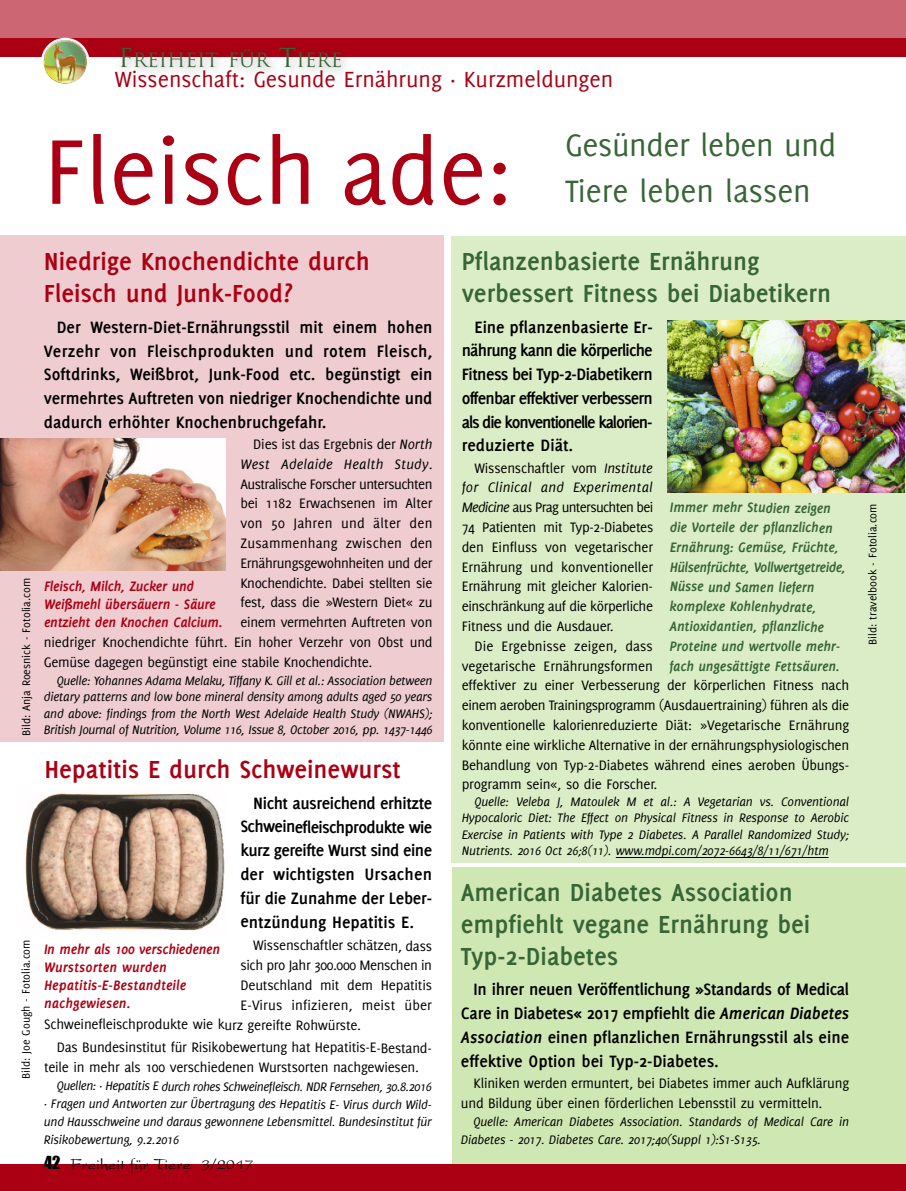
<style>
.page{position:relative;width:906px;height:1191px;background:#fff}
.page>*{position:absolute;margin:0;border:0;box-sizing:border-box;transform-origin:0 0}
.t1{font:100.5px "Delicious";color:#ab0014}
.t2{font:33.9px "Delicious";letter-spacing:-.01em;color:#376536}
.t3{font:700 27px/31.5px "Delicious";color:#376536}
.t4{font:700 27px/31.5px "Delicious";color:#ab0014}
.t5{font:24px "Delicious";color:#ab0014}
.t6{font:19.2px "Trajan";color:#376536}
.t7{font:700 18px/23.7px "Delicious";color:#000;text-align:justify}
.t8{font:16.5px "President Plain";color:#000}
.t9{font:15px/19.8px "Delicious";letter-spacing:-.015em;color:#000}
.t10{font:italic 700 15px/19.8px "Delicious";letter-spacing:-.015em;color:#376536}
.t11{font:italic 700 15px/18px "Delicious";color:#ab0014}
.t12{font:italic 700 15px/18px "Delicious";letter-spacing:-.02em;color:#ab0014}
.t13{font:15px "Delicious";letter-spacing:.01em;color:#000}
.t14{font:15px "Delicious";letter-spacing:-.035em;color:#000}
.t15{font:italic 15px "Delicious";letter-spacing:.015em;color:#000}
.t16{font:15px "Delicious";letter-spacing:.015em;color:#000}
.t17{font:italic 13.5px/16.5px "Delicious";letter-spacing:-.015em;color:#000;text-align:justify}
.t18{font:12px "Delicious";color:#000}
.s1{font-size:25.5px}
.s2{font-style:italic}
.s3{font-style:normal}
.s4{font-family:"Impact"}
</style>
<div class="page">
<div style="left:452px;top:867px;width:453px;height:315px;background:#cfe7b3"></div>
<div style="left:452px;top:236px;width:454px;height:626px;background:#dbedc6"></div>
<div style="left:0;top:1164px;width:906px;height:27px;background:#ab0014"></div>
<div style="left:0;top:0;width:906px;height:41px;background:#cc6672"></div>
<div style="left:0;top:38px;width:906px;height:19px;background:#ab0014"></div>
<svg style="left:41px;top:38px;width:31px;height:46px"></svg>
<hr style="left:616px;top:857px;width:212px;height:1px;background:#000">
<img style="left:72px;top:38px;width:273px;height:45px">
<img style="left:668px;top:321px;width:237px;height:172px">
<div style="left:0;top:236px;width:444px;height:506px;background:#eeccd0"></div>
<img style="left:25px;top:793px;width:200px;height:138px">
<img style="left:0;top:438px;width:225px;height:133px">
<p class="t6" style="left:118px;top:49px;width:226px"><span class="s1">F</span>REIHEIT FÜR <span class="s1">T</span>IERE</p>
<h3 class="t5" style="left:115px;top:70px;width:500px">Wissenschaft: Gesunde Ernährung · Kurzmeldungen</h3>
<h1 class="t1" style="left:44px;top:134px;width:469px">Fleisch ade:</h1>
<h2 class="t2" style="left:565px;top:133px;width:272px">Gesünder leben und</h2>
<h2 class="t2" style="left:565px;top:179px;width:247px">Tiere leben lassen</h2>
<p class="t18" style="left:22px;top:736px;width:159px;rotate:-90deg">Bild: Anja Roesnick - Fotolia.com</p>
<p class="t18" style="left:21px;top:1079px;width:141px;rotate:-90deg">Bild: Joe Gough - Fotolia.com</p>
<h3 class="t4" style="left:44px;top:248px;width:327px">Niedrige Knochendichte durch<br>Fleisch und Junk-Food?</h3>
<p class="t7" style="left:44px;top:316px;width:390px;text-indent:13px">Der Western-Diet-Ernährungsstil mit einem hohen Verzehr von Fleischprodukten und rotem Fleisch, Softdrinks, Weißbrot, Junk-Food etc. begünstigt ein vermehrtes Auftreten von niedriger Knochendichte und dadurch erhöhter Knochenbruchgefahr.</p>
<p class="t9" style="left:253px;top:435px;width:181px">Dies ist das Ergebnis der <span class="s2">North</span></p>
<p class="t15" style="left:240px;top:455px;width:194px">West Adelaide Health Study<span class="s3">.</span></p>
<p class="t14" style="left:240px;top:478px;width:194px">Australische Forscher untersuchten</p>
<p class="t9" style="left:240px;top:494px;width:194px">bei 1182 Erwachsenen im Alter</p>
<p class="t16" style="left:240px;top:518px;width:194px">von 50 Jahren und älter den</p>
<p class="t13" style="left:240px;top:537px;width:194px">Zusammenhang zwischen den</p>
<p class="t9" style="left:240px;top:554px;width:194px">Ernährungsgewohnheiten und der</p>
<p class="t9" style="left:240px;top:574px;width:194px">Knochendichte. Dabei stellten sie</p>
<p class="t9" style="left:240px;top:593px;width:194px">fest, dass die »Western Diet« zu</p>
<p class="t9" style="left:240px;top:613px;width:194px">einem vermehrten Auftreten von</p>
<p class="t9" style="left:44px;top:633px;width:390px">niedriger Knochendichte führt. Ein hoher Verzehr von Obst und</p>
<p class="t9" style="left:44px;top:653px;width:330px">Gemüse dagegen begünstigt eine stabile Knochendichte.</p>
<p class="t17" style="left:44px;top:672px;width:390px;text-indent:13px">Quelle: Yohannes Adama Melaku, Tiffany K. Gill et al.: Association between dietary patterns and low bone mineral density among adults aged 50 years and above: findings from the North West Adelaide Health Study (NWAHS); British Journal of Nutrition, Volume 116, Issue 8, October 2016, pp. 1437-1446</p>
<h3 class="t4" style="left:44px;top:755px;width:358px">Hepatitis E durch Schweinewurst</h3>
<p class="t7" style="left:240px;top:792px;width:193px;text-indent:13px">Nicht ausreichend erhitzte Schweinefleischprodukte wie kurz gereifte Wurst sind eine der wichtigsten Ursachen für die Zunahme der Leber&shy;entzündung Hepatitis E.</p>
<p class="t9" style="left:253px;top:936px;width:180px">Wissenschaftler schätzen, dass</p>
<p class="t9" style="left:240px;top:956px;width:193px">sich pro Jahr 300.000 Menschen in</p>
<p class="t9" style="left:240px;top:976px;width:193px">Deutschland mit dem Hepatitis</p>
<p class="t13" style="left:240px;top:999px;width:193px">E-Virus infizieren, meist über</p>
<p class="t9" style="left:44px;top:1015px;width:318px">Schweinefleischprodukte wie kurz gereifte Rohwürste.</p>
<p class="t9" style="left:44px;top:1038px;width:389px;text-indent:13px">Das Bundesinstitut für Risikobewertung hat Hepatitis-E-Bestand&shy;teile in mehr als 100 verschiedenen Wurstsorten nachgewiesen.</p>
<p class="t17" style="left:44px;top:1077px;width:389px;line-height:17.7px;text-indent:13px">Quellen: · Hepatitis E durch rohes Schweinefleisch. NDR Fernsehen, 30.8.2016 · Fragen und Antworten zur Übertragung des Hepatitis E- Virus durch Wild&shy;und Hausschweine und daraus gewonnene Lebensmittel. Bundesinstitut für Risikobewertung, 9.2.2016</p>
<p class="t12" style="left:44px;top:578px;width:180px">Fleisch, Milch, Zucker und<br>Weißmehl übersäuern - Säure entzieht den Knochen Calcium.</p>
<p class="t11" style="left:44px;top:940px;width:178px">In mehr als 100 verschiedenen<br>Wurstsorten wurden<br>Hepatitis-E-Bestandteile nachgewiesen.</p>
<p class="t8" style="left:44px;top:1158px;width:211px"><span class="s4">42</span> Freiheit für Tiere 3/2017</p>
<h3 class="t3" style="left:462px;top:247px;width:371px">Pflanzenbasierte Ernährung verbessert Fitness bei Diabetikern</h3>
<p class="t7" style="left:462px;top:316px;width:192px;text-indent:13px">Eine pflanzenbasierte Er&shy;nährung kann die körperliche Fitness bei Typ-2-Diabetikern offenbar effektiver verbessern als die konventionelle kalorien&shy;reduzierte Diät.</p>
<p class="t9" style="left:462px;top:459px;width:193px;text-align:justify;text-indent:13px">Wissenschaftler vom <span class="s2">Institute for Clinical and Experimental Medicine</span> aus Prag untersuchten bei 74 Patienten mit Typ-2-Diabetes den Einfluss von vegetarischer Ernährung und konventioneller Ernährung mit gleicher Kalorien&shy;einschränkung auf die körperliche Fitness und die Ausdauer.</p>
<p class="t9" style="left:462px;top:637px;width:389px;text-indent:13px">Die Ergebnisse zeigen, dass<br>vegetarische Ernährungsformen<br>effektiver zu einer Verbesserung der körperlichen Fitness nach einem aeroben Trainingsprogramm (Ausdauertraining) führen als die konventionelle kalorienreduzierte Diät: »Vegetarische Ernährung könnte eine wirkliche Alternative in der ernährungsphysiologischen Behandlung von Typ-2-Diabetes während eines aeroben Übungs&shy;programm sein«, so die Forscher.</p>
<p class="t17" style="left:462px;top:793px;width:389px;text-indent:13px">Quelle: Veleba J, Matoulek M et al.: A Vegetarian vs. Conventional Hypocaloric Diet: The Effect on Physical Fitness in Response to Aerobic Exercise in Patients with Type 2 Diabetes. A Parallel Randomized Study; Nutrients. 2016 Oct 26;8(11). www.mdpi.com/2072-6643/8/11/671/htm</p>
<p class="t10" style="left:669px;top:498px;width:178px">Immer mehr Studien zeigen die Vorteile der pflanzlichen<br>Ernährung: Gemüse, Früchte,<br>Hülsenfrüchte, Vollwertgetreide,<br>Nüsse und Samen liefern komplexe Kohlenhydrate,<br>Antioxidantien, pflanzliche<br>Proteine und wertvolle mehr&shy;fach ungesättigte Fettsäuren.</p>
<p class="t18" style="left:868px;top:645px;width:143px;rotate:-90deg">Bild: travelbook - Fotolia.com</p>
<h3 class="t3" style="left:461px;top:878px;width:351px">American Diabetes Association empfiehlt vegane Ernährung bei<br>Typ-2-Diabetes</h3>
<p class="t7" style="left:461px;top:978px;width:390px;text-indent:13px">In ihrer neuen Veröffentlichung »Standards of Medical Care in Diabetes« 2017 empfiehlt die <span class="s2">American Diabetes Association</span> einen pflanzlichen Ernährungsstil als eine effektive Option bei Typ-2-Diabetes.</p>
<p class="t9" style="left:461px;top:1074px;width:390px;text-indent:13px">Kliniken werden ermuntert, bei Diabetes immer auch Aufklärung und Bildung über einen förderlichen Lebensstil zu vermitteln.</p>
<p class="t17" style="left:461px;top:1112px;width:390px;line-height:17.9px;text-indent:13px">Quelle: American Diabetes Association. Standards of Medical Care in<br>Diabetes - 2017. Diabetes Care. 2017;40(Suppl 1):S1-S135.</p>
</div>
